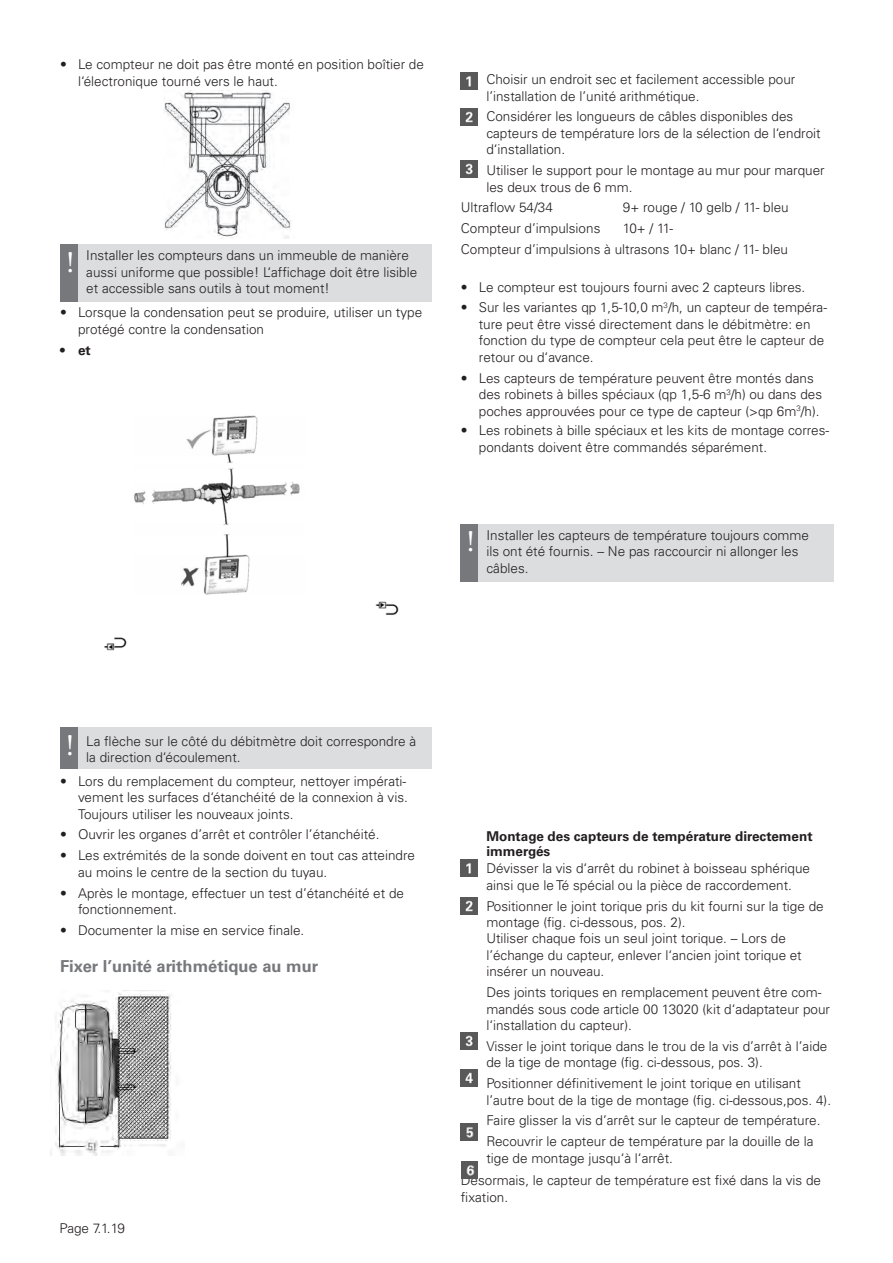
<style>
.page{position:relative;width:893px;height:1263px;background:#fff}
.page>*{position:absolute;margin:0;border:0;box-sizing:border-box;transform-origin:0 0}
.t1{font:700 16.5px "Univers LT Pro 65";color:#76787b}
.t2{font:300 13.5px/16.5px "Univers LT Pro 45";color:#231f20}
.t3{font:700 13.5px/15px "Univers LT Pro 65";color:#231f20}
</style>
<div class="page">
<img style="left:134px;top:415px;width:166px;height:180px">
<div style="left:478px;top:524px;width:355px;height:58px;background:#dcdddf"></div>
<div style="left:78px;top:244px;width:354px;height:58px;background:#dcdddf"></div>
<div style="left:60px;top:244px;width:18px;height:58px;background:#76787b"></div>
<img style="left:164px;top:90px;width:127px;height:148px">
<div style="left:78px;top:728px;width:354px;height:41px;background:#dcdddf"></div>
<div style="left:60px;top:728px;width:18px;height:41px;background:#76787b"></div>
<img style="left:461px;top:72px;width:17px;height:17px">
<img style="left:461px;top:109px;width:17px;height:17px">
<img style="left:461px;top:161px;width:17px;height:17px">
<div style="left:461px;top:524px;width:17px;height:58px;background:#76787b"></div>
<img style="left:376px;top:601px;width:23px;height:14px">
<img style="left:104px;top:637px;width:23px;height:13px">
<img style="left:461px;top:859px;width:16px;height:17px">
<img style="left:461px;top:897px;width:16px;height:17px">
<img style="left:461px;top:1032px;width:16px;height:17px">
<img style="left:461px;top:1069px;width:16px;height:17px">
<img style="left:461px;top:1123px;width:16px;height:17px">
<img style="left:461px;top:1161px;width:17px;height:17px">
<img style="left:55px;top:990px;width:116px;height:165px">
<p class="t2" style="left:78px;top:56px;width:347px;text-indent:-18px">• Le compteur ne doit pas être monté en position boîtier de l‘électronique tourné vers le haut.</p>
<p class="t2" style="left:86px;top:247px;width:332px">Installer les compteurs dans un immeuble de manière aussi uniforme que possible! L‘affichage doit être lisible et accessible sans outils à tout moment!</p>
<p class="t2" style="left:78px;top:304px;width:346px;text-indent:-18px">• Lorsque la condensation peut se produire, utiliser un type protégé contre la condensation</p>
<p class="t3" style="left:60px;top:342px;width:32px">• et</p>
<p class="t2" style="left:486px;top:71px;width:311px">Choisir un endroit sec et facilement accessible pour l’installation de l’unité arithmétique.</p>
<p class="t2" style="left:486px;top:108px;width:336px">Considérer les longueurs de câbles disponibles des capteurs de température lors de la sélection de l‘endroit d‘installation.</p>
<p class="t2" style="left:486px;top:162px;width:340px">Utiliser le support pour le montage au mur pour marquer les deux trous de 6 mm.</p>
<p class="t2" style="left:461px;top:199px;width:94px">Ultraflow 54/34</p>
<p class="t2" style="left:623px;top:199px;width:167px">9+ rouge / 10 gelb / 11- bleu</p>
<p class="t2" style="left:461px;top:220px;width:141px">Compteur d’impulsions</p>
<p class="t2" style="left:623px;top:220px;width:52px">10+ / 11-</p>
<p class="t2" style="left:461px;top:241px;width:329px">Compteur d’impulsions à ultrasons 10+ blanc / 11- bleu</p>
<p class="t2" style="left:461px;top:279px;width:346px">• Le compteur est toujours fourni avec 2 capteurs libres.</p>
<p class="t2" style="left:479px;top:299px;width:350px;text-indent:-18px">• Sur les variantes qp 1,5-10,0 m<sup>3</sup>/h, un capteur de tempéra&shy;ture peut être vissé directement dans le débitmètre: en fonction du type de compteur cela peut être le capteur de retour ou d‘avance.</p>
<p class="t2" style="left:479px;top:370px;width:345px;text-indent:-18px">• Les capteurs de température peuvent être montés dans des robinets à billes spéciaux (qp 1,5-6 m<sup>3</sup>/h) ou dans des poches approuvées pour ce type de capteur (&gt;qp 6m<sup>3</sup>/h).</p>
<p class="t2" style="left:479px;top:422px;width:352px;text-indent:-18px">• Les robinets à bille spéciaux et les kits de montage corres&shy;pondants doivent être commandés séparément.</p>
<p class="t2" style="left:486px;top:527px;width:324px">Installer les capteurs de température toujours comme ils ont été fournis. – Ne pas raccourcir ni allonger les câbles.</p>
<p class="t2" style="left:86px;top:733px;width:331px">La flèche sur le côté du débitmètre doit correspondre à la direction d‘écoulement.</p>
<p class="t2" style="left:78px;top:773px;width:331px;text-align:justify;text-indent:-18px">• Lors du remplacement du compteur, nettoyer impérati&shy;vement les surfaces d‘étanchéité de la connexion à vis.<br>Toujours utiliser les nouveaux joints.</p>
<p class="t2" style="left:60px;top:826px;width:321px">• Ouvrir les organes d’arrêt et contrôler l’étanchéité.</p>
<p class="t2" style="left:78px;top:847px;width:339px;text-indent:-18px">• Les extrémités de la sonde doivent en tout cas atteindre au moins le centre de la section du tuyau.</p>
<p class="t2" style="left:78px;top:884px;width:327px;text-indent:-18px">• Après le montage, effectuer un test d’étanchéité et de fonctionnement.</p>
<p class="t2" style="left:60px;top:922px;width:246px">• Documenter la mise en service finale.</p>
<p class="t1" style="left:60px;top:956px;width:260px">Fixer l’unité arithmétique au mur</p>
<p class="t2" style="left:60px;top:1220px;width:67px">Page 7.1.19</p>
<p class="t3" style="left:486px;top:828px;width:328px">Montage des capteurs de température directement immergés</p>
<p class="t2" style="left:486px;top:860px;width:325px">Dévisser la vis d‘arrêt du robinet à boisseau sphérique ainsi que le Té spécial ou la pièce de raccordement.</p>
<p class="t2" style="left:486px;top:898px;width:339px">Positionner le joint torique pris du kit fourni sur la tige de montage (fig. ci-dessous, pos. 2).</p>
<p class="t2" style="left:486px;top:930px;width:317px">Utiliser chaque fois un seul joint torique. – Lors de l’échange du capteur, enlever l‘ancien joint torique et insérer un nouveau.</p>
<p class="t2" style="left:486px;top:984px;width:345px">Des joints toriques en remplacement peuvent être com&shy;mandés sous code article 00 13020 (kit d‘adaptateur pour l‘installation du capteur).</p>
<p class="t2" style="left:486px;top:1038px;width:342px">Visser le joint torique dans le trou de la vis d’arrêt à l’aide de la tige de montage (fig. ci-dessous, pos. 3).</p>
<p class="t2" style="left:486px;top:1075px;width:346px">Positionner définitivement le joint torique en utilisant l’autre bout de la tige de montage (fig. ci-dessous,pos. 4).</p>
<p class="t2" style="left:486px;top:1112px;width:336px">Faire glisser la vis d’arrêt sur le capteur de température.</p>
<p class="t2" style="left:486px;top:1133px;width:329px">Recouvrir le capteur de température par la douille de la tige de montage jusqu‘à l‘arrêt.</p>
<p class="t2" style="left:461px;top:1172px;width:362px">Désormais, le capteur de température est fixé dans la vis de fixation.</p>
</div>
